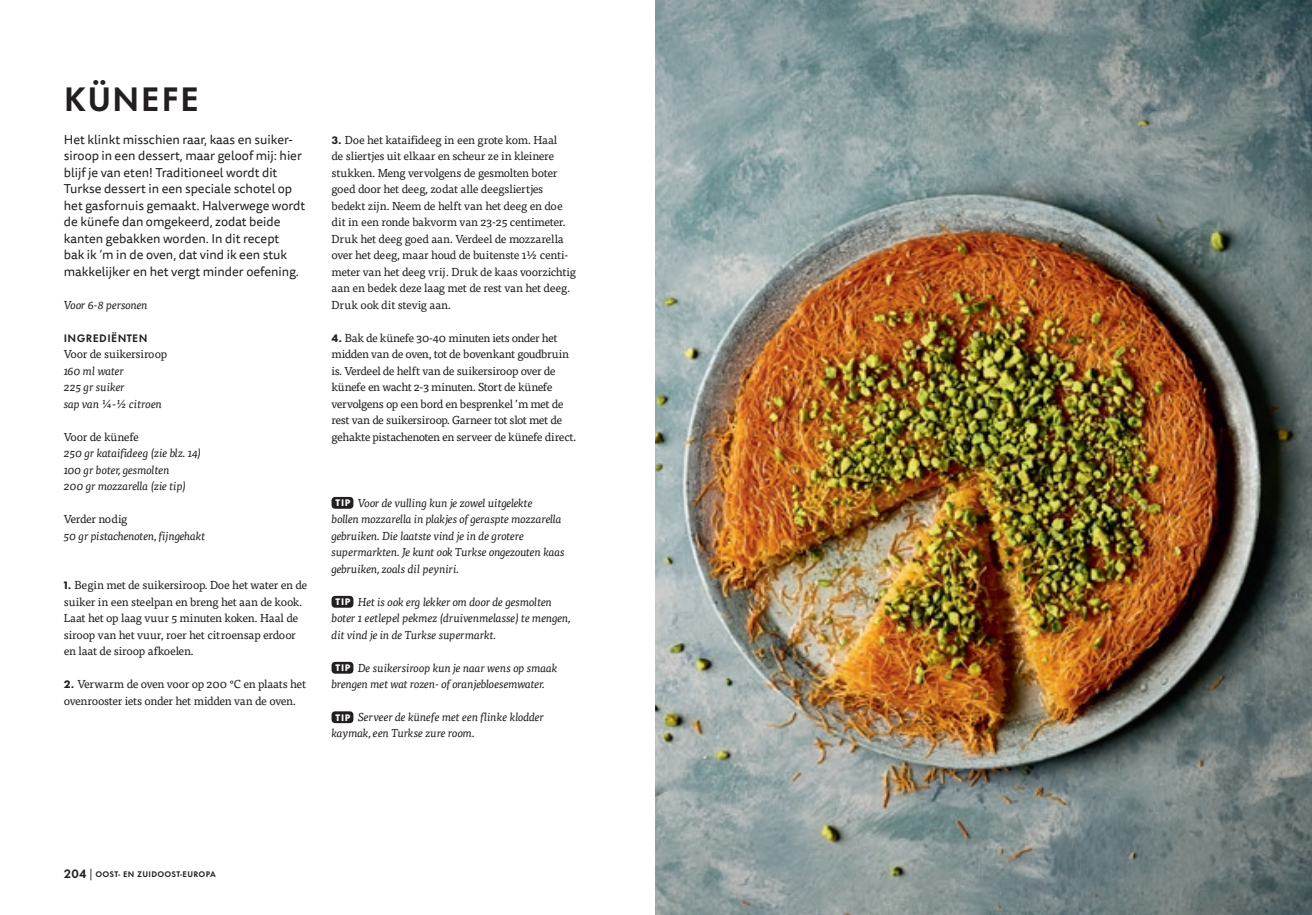
<style>
.page{position:relative;width:1312px;height:915px;background:#fff}
.page>*{position:absolute;margin:0;border:0;box-sizing:border-box;transform-origin:0 0}
.t1{font:700 31.25px "Futura Now Text";letter-spacing:.035em;color:#231f20}
.t2{font:12.75px/16.5px "Tisa Sans Pro";color:#231f20}
.t3{font:11.5px/16.5px "Tisa Pro";letter-spacing:-.03em;color:#231f20}
.t4{font:italic 11.5px/16.5px "Tisa Pro";letter-spacing:-.025em;color:#231f20}
.t5{font:italic 11.5px/16.5px "Tisa Pro";color:#231f20}
.t6{font:700 10px "Futura Now Text";letter-spacing:.035em;color:#231f20}
.t7{font:700 7.5px "Futura Now Text";color:#231f20}
.s1{font-family:"Futura Now Text";font-weight:800;font-size:10px}
.s2{font-family:"Futura Now Text";font-weight:800;font-style:normal;font-size:8.75px;color:#fff}
.s3{font-size:11.25px}
.s4{font-family:"Tisa Pro";font-weight:400;font-size:12.5px}
</style>
<div class="page">
<img style="left:656px;top:0;width:655px;height:914px">
<div style="left:331px;top:496px;width:22px;height:12px;background:#231f20;border-radius:4px"></div>
<div style="left:331px;top:595px;width:22px;height:12px;background:#231f20;border-radius:4px"></div>
<div style="left:331px;top:661px;width:22px;height:12px;background:#231f20;border-radius:4px"></div>
<div style="left:331px;top:711px;width:22px;height:11px;background:#231f20;border-radius:4px"></div>
<h1 class="t1" style="left:64px;top:72px;width:137px">KÜNEFE</h1>
<p class="t2" style="left:64px;top:131px;width:243px">Het klinkt misschien raar, kaas en suiker&shy;siroop in een dessert, maar geloof mij: hier blijf je van eten! Traditioneel wordt dit Turkse dessert in een speciale schotel op het gasfornuis gemaakt. Halverwege wordt de künefe dan omgekeerd, zodat beide kanten gebakken worden. In dit recept<br>bak ik ’m in de oven, dat vind ik een stuk makkelijker en het vergt minder oefening.</p>
<p class="t4" style="left:64px;top:296px;width:86px">Voor 6-8 personen</p>
<p class="t6" style="left:64px;top:329px;width:85px">INGREDIËNTEN</p>
<p class="t3" style="left:64px;top:345px;width:105px">Voor de suikersiroop</p>
<p class="t5" style="left:64px;top:361px;width:100px">160 ml water<br>225 gr suiker<br>sap van ¼-½ citroen</p>
<p class="t3" style="left:64px;top:427px;width:77px">Voor de künefe</p>
<p class="t4" style="left:64px;top:444px;width:139px">250 gr kataifideeg (zie blz. 14)<br>100 gr boter, gesmolten<br>200 gr mozzarella (zie tip)</p>
<p class="t3" style="left:64px;top:510px;width:65px">Verder nodig</p>
<p class="t4" style="left:64px;top:526px;width:143px">50 gr pistachenoten, fijngehakt</p>
<p class="t3" style="left:64px;top:576px;width:245px"><span class="s1">1.</span> Begin met de suikersiroop. Doe het water en de suiker in een steelpan en breng het aan de kook.<br>Laat het op laag vuur 5 minuten koken. Haal de siroop van het vuur, roer het citroensap erdoor en laat de siroop afkoelen.</p>
<p class="t3" style="left:64px;top:674px;width:244px"><span class="s1">2.</span> Verwarm de oven voor op 200 °C en plaats het ovenrooster iets onder het midden van de oven.</p>
<p class="t3" style="left:331px;top:131px;width:246px"><span class="s1">3.</span> Doe het kataifideeg in een grote kom. Haal<br>de sliertjes uit elkaar en scheur ze in kleinere stukken. Meng vervolgens de gesmolten boter goed door het deeg, zodat alle deegsliertjes bedekt zijn. Neem de helft van het deeg en doe dit in een ronde bakvorm van 23-25 centimeter.<br>Druk het deeg goed aan. Verdeel de mozzarella over het deeg, maar houd de buitenste 1½ centi&shy;meter van het deeg vrij. Druk de kaas voorzichtig aan en bedek deze laag met de rest van het deeg.<br>Druk ook dit stevig aan.</p>
<p class="t3" style="left:331px;top:328px;width:246px"><span class="s1">4.</span> Bak de künefe 30-40 minuten iets onder het midden van de oven, tot de bovenkant goudbruin is. Verdeel de helft van de suikersiroop over de künefe en wacht 2-3 minuten. Stort de künefe vervolgens op een bord en besprenkel ’m met de rest van de suikersiroop. Garneer tot slot met de gehakte pistachenoten en serveer de künefe direct.</p>
<p class="t4" style="left:331px;top:493px;width:235px;text-indent:4px"><span class="s2">TIP</span> Voor de vulling kun je zowel uitgelekte<br>bollen mozzarella in plakjes of geraspte mozzarella gebruiken. Die laatste vind je in de grotere supermarkten. Je kunt ook Turkse ongezouten kaas gebruiken, zoals dil peyniri.</p>
<p class="t4" style="left:331px;top:592px;width:240px;text-indent:4px"><span class="s2">TIP</span> Het is ook erg lekker om door de gesmolten boter 1 eetlepel pekmez (druivenmelasse) te mengen, dit vind je in de Turkse supermarkt.</p>
<p class="t4" style="left:331px;top:658px;width:227px;text-indent:4px"><span class="s2">TIP</span> De suikersiroop kun je naar wens op smaak brengen met wat rozen- of oranjebloesemwater.</p>
<p class="t4" style="left:331px;top:707px;width:214px;text-indent:4px"><span class="s2">TIP</span> Serveer de künefe met een flinke klodder kaymak, een Turkse zure room.</p>
<p class="t7" style="left:64px;top:867px;width:45px"><span class="s3">204</span> <span class="s4">|</span> OOST</p>
<p class="t7" style="left:118px;top:867px;width:31px">- EN ZUIDOOST</p>
<p class="t7" style="left:180px;top:867px;width:14px">-EUROPA</p>
</div>
